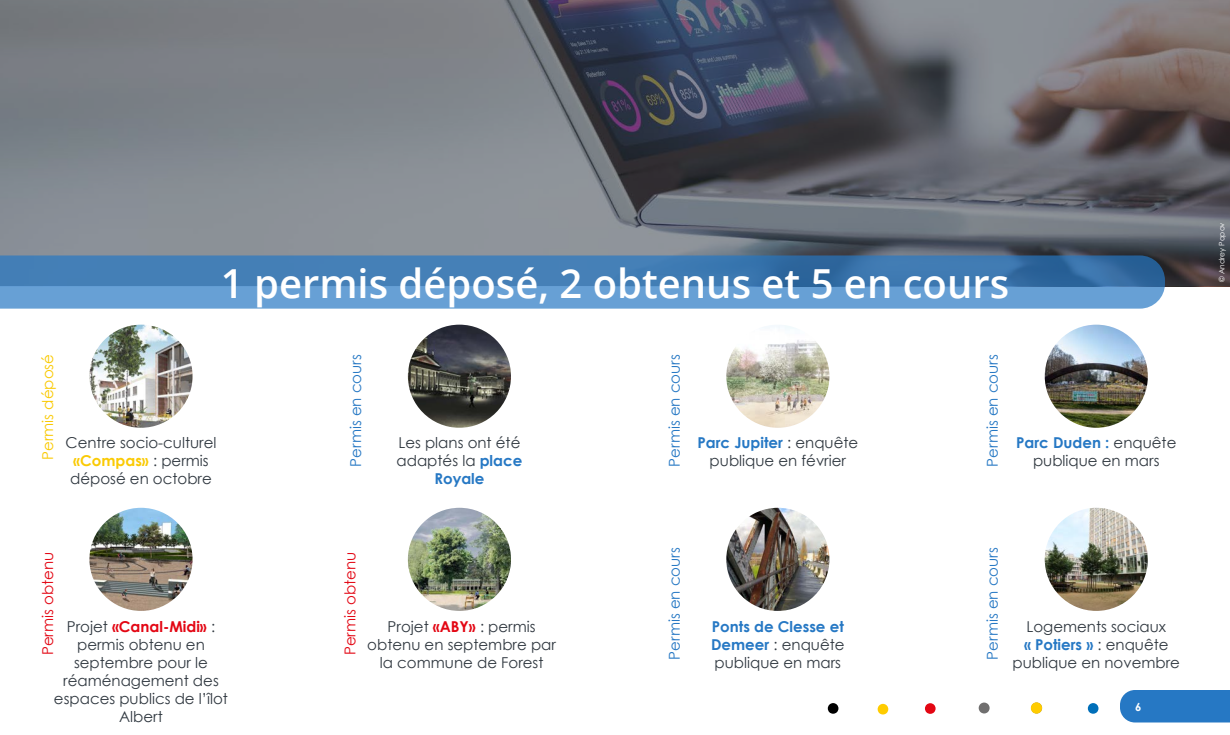
<style>
.page{position:relative;width:1230px;height:735px;background:#fff}
.page>*{position:absolute;margin:0;border:0;box-sizing:border-box;transform-origin:0 0}
.t1{font:600 40px "Open Sans";color:#fff}
.t2{font:15px/18px "Century Gothic";color:#303840;text-align:center}
.t3{font:15px "Century Gothic";color:#2678c4}
.t4{font:15px "Century Gothic";color:#e30613}
.t5{font:15px "Century Gothic";color:#faca04}
.t6{font:700 11.25px "Century Gothic";color:#fff}
.t7{font:7.5px "Century Gothic";color:#fff}
.s1{font-weight:700;color:#faca04}
.s2{font-weight:700;color:#2678c4}
.s3{font-weight:700;color:#e30613}
</style>
<div class="page">
<div style="left:1120px;top:690px;width:110px;height:32px;background:#2678c4"></div>
<svg style="left:979px;top:703px;width:11px;height:10px"></svg>
<svg style="left:925px;top:703px;width:11px;height:11px"></svg>
<svg style="left:878px;top:704px;width:10px;height:10px"></svg>
<svg style="left:828px;top:703px;width:10px;height:11px"></svg>
<svg style="left:1088px;top:703px;width:10px;height:11px"></svg>
<svg style="left:1031px;top:702px;width:11px;height:12px"></svg>
<svg style="left:0;top:0;width:1230px;height:286px;background:#6d7179"></svg>
<img style="left:89px;top:325px;width:104px;height:103px;border-radius:52px">
<img style="left:726px;top:508px;width:103px;height:103px;border-radius:52px">
<img style="left:89px;top:508px;width:104px;height:103px;border-radius:52px">
<img style="left:1045px;top:325px;width:103px;height:103px;border-radius:52px">
<img style="left:1045px;top:508px;width:103px;height:103px;border-radius:52px">
<img style="left:408px;top:508px;width:103px;height:103px;border-radius:52px">
<img style="left:726px;top:325px;width:103px;height:103px;border-radius:52px">
<img style="left:408px;top:325px;width:103px;height:103px;border-radius:52px">
<svg style="left:0;top:255px;width:1165px;height:54px;background:#5189bf"></svg>
<h1 class="t1" style="left:221px;top:256px;width:790px">1 permis déposé, 2 obtenus et 5 en cours</h1>
<p class="t5" style="left:37px;top:460px;width:107px;rotate:-90deg">Permis déposé</p>
<p class="t3" style="left:345px;top:467px;width:114px;rotate:-90deg">Permis en cours</p>
<p class="t3" style="left:664px;top:467px;width:114px;rotate:-90deg">Permis en cours</p>
<p class="t3" style="left:982px;top:467px;width:114px;rotate:-90deg">Permis en cours</p>
<p class="t2" style="left:65px;top:433px;width:153px">Centre socio-culturel <span class="s1">«Compas»</span> : permis déposé en octobre</p>
<p class="t2" style="left:397px;top:433px;width:127px">Les plans ont été adaptés la <span class="s2">place<br>Royale</span></p>
<p class="t2" style="left:697px;top:433px;width:162px"><span class="s2">Parc Jupiter</span> : enquête publique en février</p>
<p class="t2" style="left:1016px;top:433px;width:162px"><span class="s2">Parc Duden :</span> enquête publique en mars</p>
<p class="t4" style="left:37px;top:655px;width:105px;rotate:-90deg">Permis obtenu</p>
<p class="t4" style="left:340px;top:655px;width:105px;rotate:-90deg">Permis obtenu</p>
<p class="t2" style="left:54px;top:617px;width:176px">Projet <span class="s3">«Canal-Midi»</span> : permis obtenu en septembre pour le réaménagement des espaces publics de l’îlot<br>Albert</p>
<p class="t2" style="left:367px;top:617px;width:190px">Projet <span class="s3">«ABY»</span> : permis obtenu en septembre par la commune de Forest</p>
<p class="t3" style="left:664px;top:660px;width:114px;rotate:-90deg">Permis en cours</p>
<p class="t3" style="left:982px;top:660px;width:114px;rotate:-90deg">Permis en cours</p>
<p class="t2" style="left:711px;top:617px;width:135px;text-align:justify"><span class="s2">Ponts de Clesse et Demeer</span> : enquête publique en mars</p>
<p class="t2" style="left:1013px;top:617px;width:169px">Logements sociaux<br><span class="s2">« Potiers »</span> : enquête publique en novembre</p>
<p class="t6" style="left:1135px;top:698px;width:8px">6</p>
<p class="t7" style="left:1216px;top:282px;width:61px;rotate:-90deg">© Andrey Popov</p>
</div>
